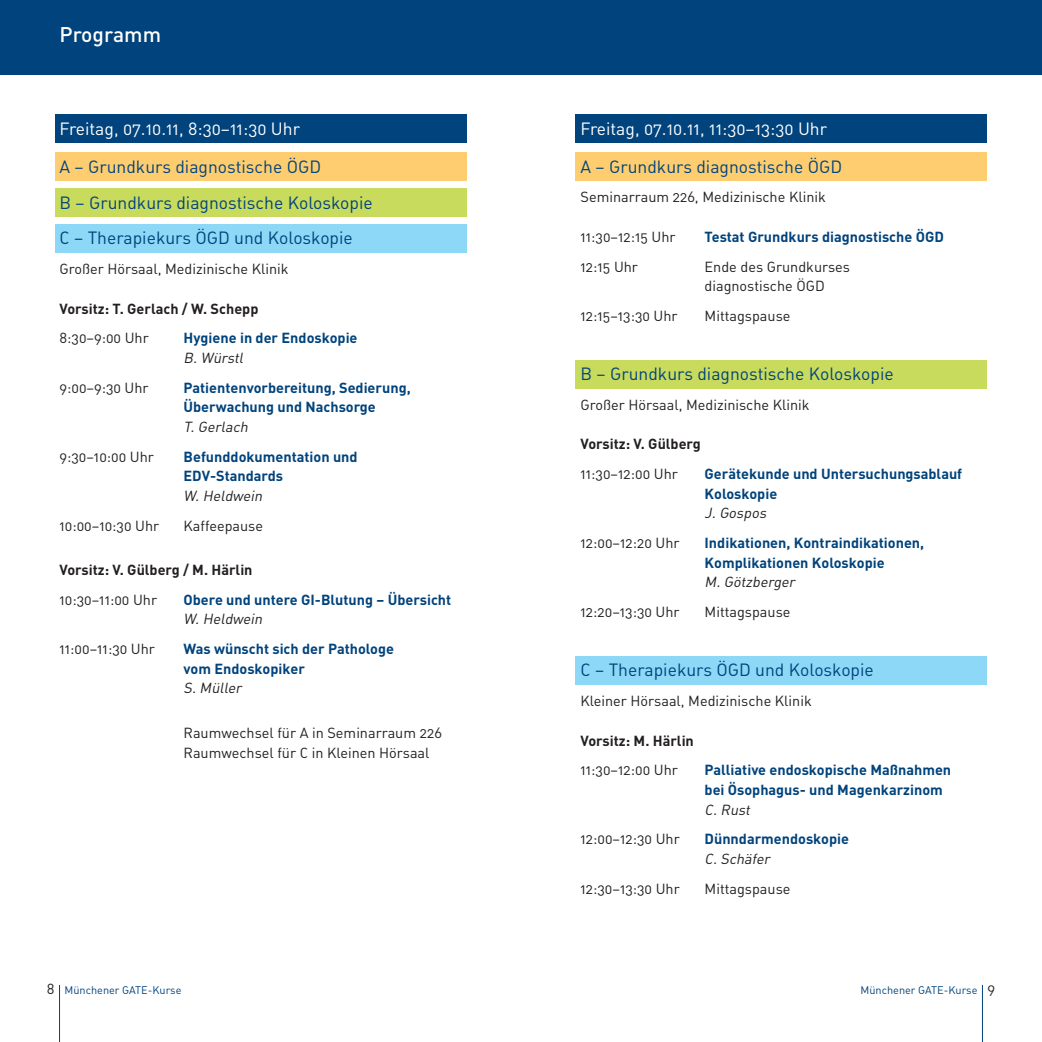
<style>
.page{position:relative;width:1042px;height:1042px;background:#fff}
.page>*{position:absolute;margin:0;border:0;box-sizing:border-box;transform-origin:0 0}
.t1{font:500 21px "DIN";color:#fff}
.t2{font:17.5px/35.9px "DIN Regular Alternate";color:#01437c}
.t3{font:17.5px "DIN Regular Alternate";color:#fff}
.t4{font:14.35px/19.6px "DIN Regular Alternate";color:#231f20}
.t5{font:700 14.35px/19.6px "DIN";color:#01437c}
.t6{font:700 14.35px "DIN";color:#231f20}
.t7{font:italic 14.35px "DIN Regular Alternate";color:#231f20}
.t8{font:10.85px "DIN Regular Alternate";color:#01437c}
.s1{font-size:14.35px;color:#231f20}
</style>
<div class="page">
<div style="left:521px;top:0;width:521px;height:74px;background:#01437c"></div>
<div style="left:575px;top:114px;width:412px;height:29px;background:#01437c"></div>
<div style="left:575px;top:153px;width:412px;height:28px;background:#fecd70"></div>
<div style="left:55px;top:114px;width:411px;height:29px;background:#01437c"></div>
<div style="left:55px;top:153px;width:411px;height:28px;background:#fecd70"></div>
<div style="left:0;top:0;width:521px;height:74px;background:#01437c"></div>
<div style="left:55px;top:189px;width:411px;height:28px;background:#c8db5c"></div>
<div style="left:55px;top:224px;width:411px;height:29px;background:#8dd7f7"></div>
<div style="left:575px;top:360px;width:412px;height:28px;background:#c8db5c"></div>
<div style="left:575px;top:656px;width:412px;height:29px;background:#8dd7f7"></div>
<hr style="left:59px;top:985px;width:1px;height:57px;background:#01437c">
<hr style="left:982px;top:985px;width:1px;height:57px;background:#01437c">
<h1 class="t1" style="left:60px;top:27px;width:103px">Programm</h1>
<p class="t3" style="left:60px;top:122px;width:242px">Freitag, 07.10.11, 8:30–11:30 Uhr</p>
<p class="t2" style="left:60px;top:151px;width:315px">A – Grundkurs diagnostische ÖGD<br>B – Grundkurs diagnostische Koloskopie<br>C – Therapiekurs ÖGD und Koloskopie</p>
<p class="t4" style="left:60px;top:261px;width:231px">Großer Hörsaal, Medizinische Klinik</p>
<p class="t6" style="left:60px;top:303px;width:200px">Vorsitz: T. Gerlach / W. Schepp</p>
<p class="t4" style="left:60px;top:330px;width:91px">8:30–9:00 Uhr</p>
<p class="t5" style="left:184px;top:329px;width:175px">Hygiene in der Endoskopie</p>
<p class="t7" style="left:184px;top:353px;width:64px">B. Würstl</p>
<p class="t4" style="left:60px;top:379px;width:91px">9:00–9:30 Uhr</p>
<p class="t5" style="left:184px;top:379px;width:229px">Patientenvorbereitung, Sedierung,<br>Überwachung und Nachsorge</p>
<p class="t7" style="left:184px;top:422px;width:68px">T. Gerlach</p>
<p class="t4" style="left:60px;top:448px;width:96px">9:30–10:00 Uhr</p>
<p class="t5" style="left:184px;top:448px;width:176px">Befunddokumentation und<br>EDV-Standards</p>
<p class="t7" style="left:184px;top:491px;width:83px">W. Heldwein</p>
<p class="t4" style="left:60px;top:517px;width:101px">10:00–10:30 Uhr</p>
<p class="t4" style="left:184px;top:517px;width:81px">Kaffeepause</p>
<p class="t6" style="left:60px;top:565px;width:195px">Vorsitz: V. Gülberg / M. Härlin</p>
<p class="t4" style="left:60px;top:591px;width:99px">10:30–11:00 Uhr</p>
<p class="t5" style="left:184px;top:591px;width:269px">Obere und untere GI-Blutung – Übersicht</p>
<p class="t7" style="left:184px;top:614px;width:83px">W. Heldwein</p>
<p class="t4" style="left:60px;top:641px;width:97px">11:00–11:30 Uhr</p>
<p class="t5" style="left:184px;top:640px;width:212px">Was wünscht sich der Pathologe vom Endoskopiker</p>
<p class="t7" style="left:184px;top:683px;width:62px">S. Müller</p>
<p class="t4" style="left:184px;top:724px;width:260px">Raumwechsel für A in Seminarraum 226<br>Raumwechsel für C in Kleinen Hörsaal</p>
<p class="t3" style="left:580px;top:122px;width:248px">Freitag, 07.10.11, 11:30–13:30 Uhr</p>
<p class="t2" style="left:580px;top:151px;width:263px">A – Grundkurs diagnostische ÖGD</p>
<p class="t4" style="left:580px;top:189px;width:247px">Seminarraum 226, Medizinische Klinik</p>
<p class="t4" style="left:580px;top:229px;width:97px">11:30–12:15 Uhr</p>
<p class="t5" style="left:704px;top:228px;width:241px">Testat Grundkurs diagnostische ÖGD</p>
<p class="t4" style="left:580px;top:258px;width:59px">12:15 Uhr</p>
<p class="t4" style="left:704px;top:258px;width:147px">Ende des Grundkurses diagnostische ÖGD</p>
<p class="t4" style="left:580px;top:308px;width:99px">12:15–13:30 Uhr</p>
<p class="t4" style="left:704px;top:308px;width:87px">Mittagspause</p>
<p class="t2" style="left:580px;top:358px;width:315px">B – Grundkurs diagnostische Koloskopie</p>
<p class="t4" style="left:580px;top:397px;width:231px">Großer Hörsaal, Medizinische Klinik</p>
<p class="t6" style="left:580px;top:439px;width:122px">Vorsitz: V. Gülberg</p>
<p class="t4" style="left:580px;top:466px;width:99px">11:30–12:00 Uhr</p>
<p class="t5" style="left:704px;top:465px;width:259px">Gerätekunde und Untersuchungsablauf<br>Koloskopie</p>
<p class="t7" style="left:704px;top:508px;width:65px">J. Gospos</p>
<p class="t4" style="left:580px;top:535px;width:101px">12:00–12:20 Uhr</p>
<p class="t5" style="left:704px;top:534px;width:221px">Indikationen, Kontraindikationen,<br>Komplikationen Koloskopie</p>
<p class="t7" style="left:704px;top:577px;width:94px">M. Götzberger</p>
<p class="t4" style="left:580px;top:604px;width:101px">12:20–13:30 Uhr</p>
<p class="t4" style="left:704px;top:604px;width:87px">Mittagspause</p>
<p class="t2" style="left:580px;top:654px;width:295px">C – Therapiekurs ÖGD und Koloskopie</p>
<p class="t4" style="left:580px;top:693px;width:233px">Kleiner Hörsaal, Medizinische Klinik</p>
<p class="t6" style="left:580px;top:735px;width:115px">Vorsitz: M. Härlin</p>
<p class="t4" style="left:580px;top:762px;width:99px">11:30–12:00 Uhr</p>
<p class="t5" style="left:704px;top:761px;width:248px">Palliative endoskopische Maßnahmen bei Ösophagus- und Magenkarzinom</p>
<p class="t7" style="left:704px;top:804px;width:49px">C. Rust</p>
<p class="t4" style="left:580px;top:831px;width:101px">12:00–12:30 Uhr</p>
<p class="t5" style="left:704px;top:830px;width:146px">Dünndarmendoskopie</p>
<p class="t7" style="left:704px;top:853px;width:69px">C. Schäfer</p>
<p class="t4" style="left:580px;top:880px;width:101px">12:30–13:30 Uhr</p>
<p class="t4" style="left:704px;top:880px;width:87px">Mittagspause</p>
<p class="t8" style="left:47px;top:986px;width:136px"><span class="s1">8</span> Münchener GATE-Kurse</p>
<p class="t8" style="left:860px;top:986px;width:136px">Münchener GATE-Kurse <span class="s1">9</span></p>
</div>
